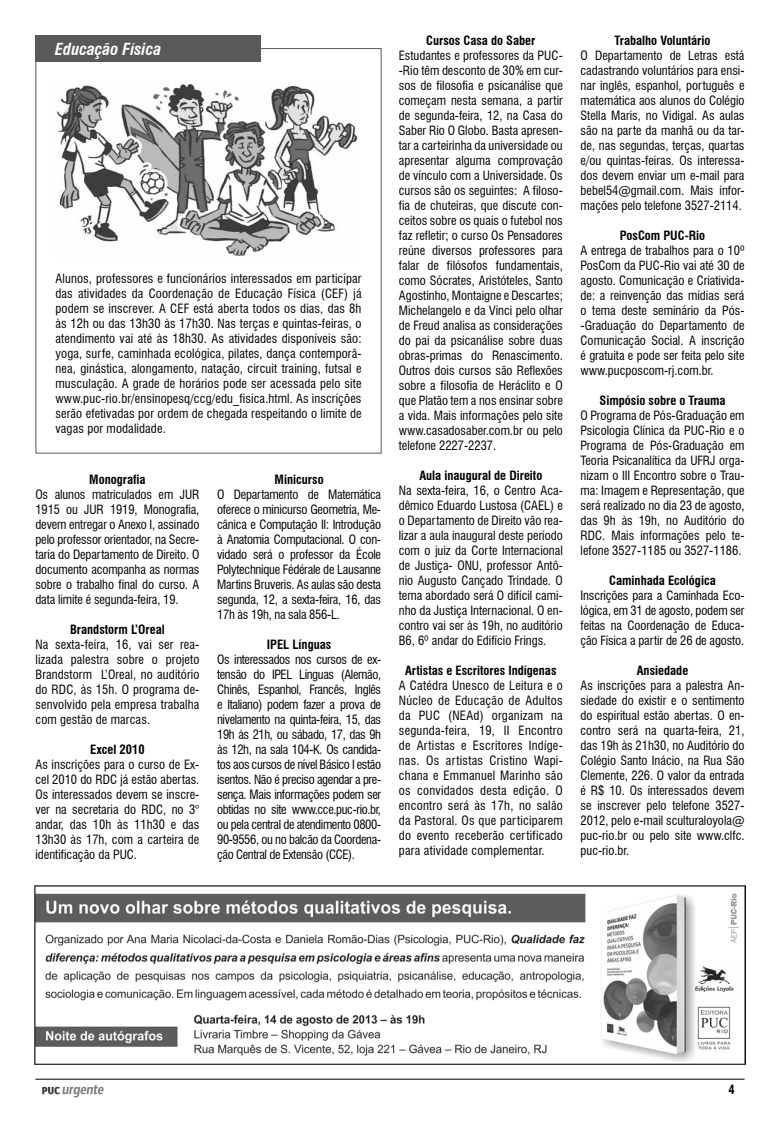
<style>
.page{position:relative;width:780px;height:1134px;background:#fff}
.page>*{position:absolute;margin:0;border:0;box-sizing:border-box;transform-origin:0 0}
.t1{font:italic 700 condensed 16.25px "Swiss 721 BT";color:#fff}
.t2{font:condensed 12.5px/15px "Swiss 721 BT";color:#000;text-align:justify}
.t3{font:700 condensed 12.5px "Swiss 721 BT";color:#000}
</style>
<div class="page">
<hr style="left:35px;top:1079px;width:709px;height:1px;background:#000">
<svg style="left:42px;top:1085px;width:62px;height:12px"></svg>
<img style="left:35px;top:886px;width:710px;height:178px">
<div style="left:35px;top:35px;width:225px;height:27px;background:#58595b"></div>
<img style="left:57px;top:83px;width:301px;height:173px">
<h1 class="t1" style="left:55px;top:39px;width:107px">Educação Física</h1>
<p class="t2" style="left:55px;top:271px;width:307px">Alunos, professores e funcionários interessados em participar das atividades da Coordenação de Educação Física (CEF) já podem se inscrever. A CEF está aberta todos os dias, das 8h às 12h ou das 13h30 às 17h30. Nas terças e quintas-feiras, o atendimento vai até às 18h30. As atividades disponíveis são: yoga, surfe, caminhada ecológica, pilates, dança contemporâ&shy;nea, ginástica, alongamento, natação, circuit training, futsal e musculação. A grade de horários pode ser acessada pelo site www.puc-rio.br/ensinopesq/ccg/edu_fisica.html. As inscrições serão efetivadas por ordem de chegada respeitando o limite de vagas por modalidade.</p>
<p class="t3" style="left:89px;top:472px;width:58px">Monografia</p>
<p class="t2" style="left:35px;top:487px;width:165px">Os alunos matriculados em JUR 1915 ou JUR 1919, Monografia, devem entregar o Anexo I, assinado pelo professor orientador, na Secre&shy;taria do Departamento de Direito. O documento acompanha as normas sobre o trabalho final do curso. A data limite é segunda-feira, 19.</p>
<p class="t3" style="left:70px;top:622px;width:96px">Brandstorm L’Oreal</p>
<p class="t2" style="left:35px;top:637px;width:165px">Na sexta-feira, 16, vai ser rea&shy;lizada palestra sobre o projeto Brandstorm L’Oreal, no auditório do RDC, às 15h. O programa de&shy;senvolvido pela empresa trabalha com gestão de marcas.</p>
<p class="t3" style="left:90px;top:742px;width:56px">Excel 2010</p>
<p class="t2" style="left:35px;top:757px;width:165px">As inscrições para o curso de Ex&shy;cel 2010 do RDC já estão abertas.<br>Os interessados devem se inscre&shy;ver na secretaria do RDC, no 3° andar, das 10h às 11h30 e das 13h30 às 17h, com a carteira de identificação da PUC.</p>
<p class="t3" style="left:274px;top:472px;width:50px">Minicurso</p>
<p class="t2" style="left:217px;top:487px;width:165px">O Departamento de Matemática oferece o minicurso Geometria, Me&shy;cânica e Computação II: Introdução à Anatomia Computacional. O con&shy;vidado será o professor da École Polytechnique Fédérale de Lausanne Martins Bruveris. As aulas são desta segunda, 12, a sexta-feira, 16, das 17h às 19h, na sala 856-L.</p>
<p class="t3" style="left:267px;top:637px;width:66px">IPEL Línguas</p>
<p class="t2" style="left:217px;top:652px;width:165px">Os interessados nos cursos de ex&shy;tensão do IPEL Línguas (Alemão, Chinês, Espanhol, Francês, Inglês e Italiano) podem fazer a prova de nivelamento na quinta-feira, 15, das 19h às 21h, ou sábado, 17, das 9h às 12h, na sala 104-K. Os candida&shy;tos aos cursos de nível Básico I estão isentos. Não é preciso agendar a pre&shy;sença. Mais informações podem ser obtidas no site www.cce.puc-rio.br, ou pela central de atendimento 0800- 90-9556, ou no balcão da Coordena&shy;ção Central de Extensão (CCE).</p>
<p class="t3" style="left:426px;top:33px;width:111px">Cursos Casa do Saber</p>
<p class="t2" style="left:399px;top:48px;width:165px">Estudantes e professores da PUC--Rio têm desconto de 30% em cur&shy;sos de filosofia e psicanálise que começam nesta semana, a partir de segunda-feira, 12, na Casa do Saber Rio O Globo. Basta apresen&shy;tar a carteirinha da universidade ou apresentar alguma comprovação de vínculo com a Universidade. Os cursos são os seguintes: A filoso&shy;fia de chuteiras, que discute con&shy;ceitos sobre os quais o futebol nos faz refletir; o curso Os Pensadores reúne diversos professores para falar de filósofos fundamentais, como Sócrates, Aristóteles, Santo Agostinho, Montaigne e Descartes; Michelangelo e da Vinci pelo olhar de Freud analisa as considerações do pai da psicanálise sobre duas obras-primas do Renascimento.<br>Outros dois cursos são Reflexões sobre a filosofia de Heráclito e O que Platão tem a nos ensinar sobre a vida. Mais informações pelo site www.casadosaber.com.br ou pelo telefone 2227-2237.</p>
<p class="t3" style="left:419px;top:468px;width:124px">Aula inaugural de Direito</p>
<p class="t2" style="left:399px;top:483px;width:165px">Na sexta-feira, 16, o Centro Aca&shy;dêmico Eduardo Lustosa (CAEL) e o Departamento de Direito vão rea&shy;lizar a aula inaugural deste período com o juiz da Corte Internacional de Justiça- ONU, professor Antô&shy;nio Augusto Cançado Trindade. O tema abordado será O difícil cami&shy;nho da Justiça Internacional. O en&shy;contro vai ser às 19h, no auditório B6, 6º andar do Edifício Frings.</p>
<p class="t3" style="left:405px;top:663px;width:153px">Artistas e Escritores Indígenas</p>
<p class="t2" style="left:399px;top:678px;width:165px">A Catédra Unesco de Leitura e o Núcleo de Educação de Adultos da PUC (NEAd) organizam na segunda-feira, 19, II Encontro de Artistas e Escritores Indíge&shy;nas. Os artistas Cristino Wapi&shy;chana e Emmanuel Marinho são os convidados desta edição. O encontro será às 17h, no salão da Pastoral. Os que participarem do evento receberão certificado para atividade complementar.</p>
<p class="t3" style="left:614px;top:33px;width:97px">Trabalho Voluntário</p>
<p class="t2" style="left:580px;top:48px;width:165px">O Departamento de Letras está cadastrando voluntários para ensi&shy;nar inglês, espanhol, português e matemática aos alunos do Colégio Stella Maris, no Vidigal. As aulas são na parte da manhã ou da tar&shy;de, nas segundas, terças, quartas e/ou quintas-feiras. Os interessa&shy;dos devem enviar um e-mail para bebel54@gmail.com. Mais infor&shy;mações pelo telefone 3527-2114.</p>
<p class="t3" style="left:620px;top:228px;width:87px">PosCom PUC-Rio</p>
<p class="t2" style="left:580px;top:243px;width:165px">A entrega de trabalhos para o 10º PosCom da PUC-Rio vai até 30 de agosto. Comunicação e Criativida&shy;de: a reinvenção das mídias será o tema deste seminário da Pós--Graduação do Departamento de Comunicação Social. A inscrição é gratuita e pode ser feita pelo site www.pucposcom-rj.com.br.</p>
<p class="t3" style="left:599px;top:393px;width:127px">Simpósio sobre o Trauma</p>
<p class="t2" style="left:580px;top:408px;width:165px">O Programa de Pós-Graduação em Psicologia Clínica da PUC-Rio e o Programa de Pós-Graduação em Teoria Psicanalítica da UFRJ orga&shy;nizam o III Encontro sobre o Trau&shy;ma: Imagem e Representação, que será realizado no dia 23 de agosto, das 9h às 19h, no Auditório do RDC. Mais informações pelo te&shy;lefone 3527-1185 ou 3527-1186.</p>
<p class="t3" style="left:609px;top:573px;width:108px">Caminhada Ecológica</p>
<p class="t2" style="left:580px;top:588px;width:165px">Inscrições para a Caminhada Eco&shy;lógica, em 31 de agosto, podem ser feitas na Coordenação de Educa&shy;ção Física a partir de 26 de agosto.</p>
<p class="t3" style="left:636px;top:663px;width:53px">Ansiedade</p>
<p class="t2" style="left:580px;top:678px;width:165px">As inscrições para a palestra An&shy;siedade do existir e o sentimento do espiritual estão abertas. O en&shy;contro será na quarta-feira, 21, das 19h às 21h30, no Auditório do Colégio Santo Inácio, na Rua São Clemente, 226. O valor da entrada é R$ 10. Os interessados devem se inscrever pelo telefone 3527- 2012, pelo e-mail sculturaloyola@ puc-rio.br ou pelo site www.clfc. puc-rio.br.</p>
<p class="t3" style="left:728px;top:1082px;width:8px">4</p>
</div>
